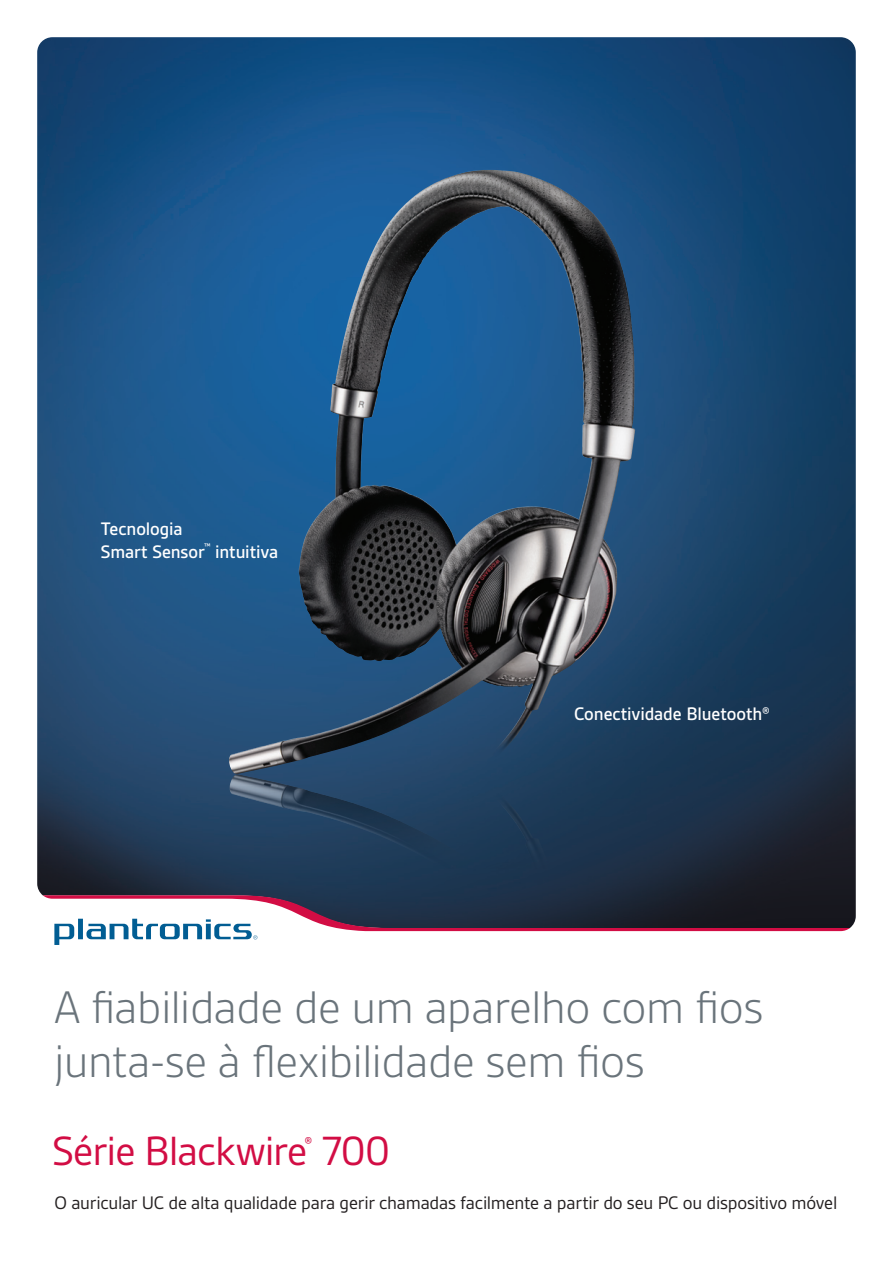
<style>
.page{position:relative;width:893px;height:1263px;background:#fff}
.page>*{position:absolute;margin:0;border:0;box-sizing:border-box;transform-origin:0 0}
.FRONT_Product_taglin{font:300 49.2px/54px "Gesta";letter-spacing:-.02em;color:#6a747b}
.FRONT_Product_name_B{font:43.8px "Gesta";letter-spacing:-.02em;color:#d20d44}
.FRONT_Intro{font:19.5px "Gesta";letter-spacing:-.015em;color:#231f20}
.FRONT_Callouts{font:500 19.5px/22.5px "Gesta";letter-spacing:-.005em;color:#fff}
.FRONT_Callouts-2{font:500 8.7px "Gesta";color:#fff}
</style>
<div class="page">
<img style="left:37px;top:37px;width:819px;height:891px">
<svg style="left:43px;top:895px;width:807px;height:50px"></svg>
<img style="left:228px;top:743px;width:381px;height:187px">
<img style="left:228px;top:172px;width:305px;height:602px">
<p class="FRONT_Callouts" style="left:101px;top:518px;width:105px">Tecnologia<br>Smart Sensor</p>
<p class="FRONT_Callouts-2" style="left:204px;top:541px;width:8px">™</p>
<p class="FRONT_Callouts" style="left:215px;top:540px;width:65px">intuitiva</p>
<p class="FRONT_Callouts" style="left:574px;top:702px;width:198px">Conectividade Bluetooth®</p>
<p class="FRONT_Product_taglin" style="left:54px;top:979px;width:711px">A fiabilidade de um aparelho com fios junta-se à flexibilidade sem fios</p>
<p class="FRONT_Product_name_B" style="left:53px;top:1126px;width:339px">Série Blackwire<sup>®</sup> 700</p>
<p class="FRONT_Intro" style="left:55px;top:1191px;width:784px">O auricular UC de alta qualidade para gerir chamadas facilmente a partir do seu PC ou dispositivo móvel</p>
</div>
